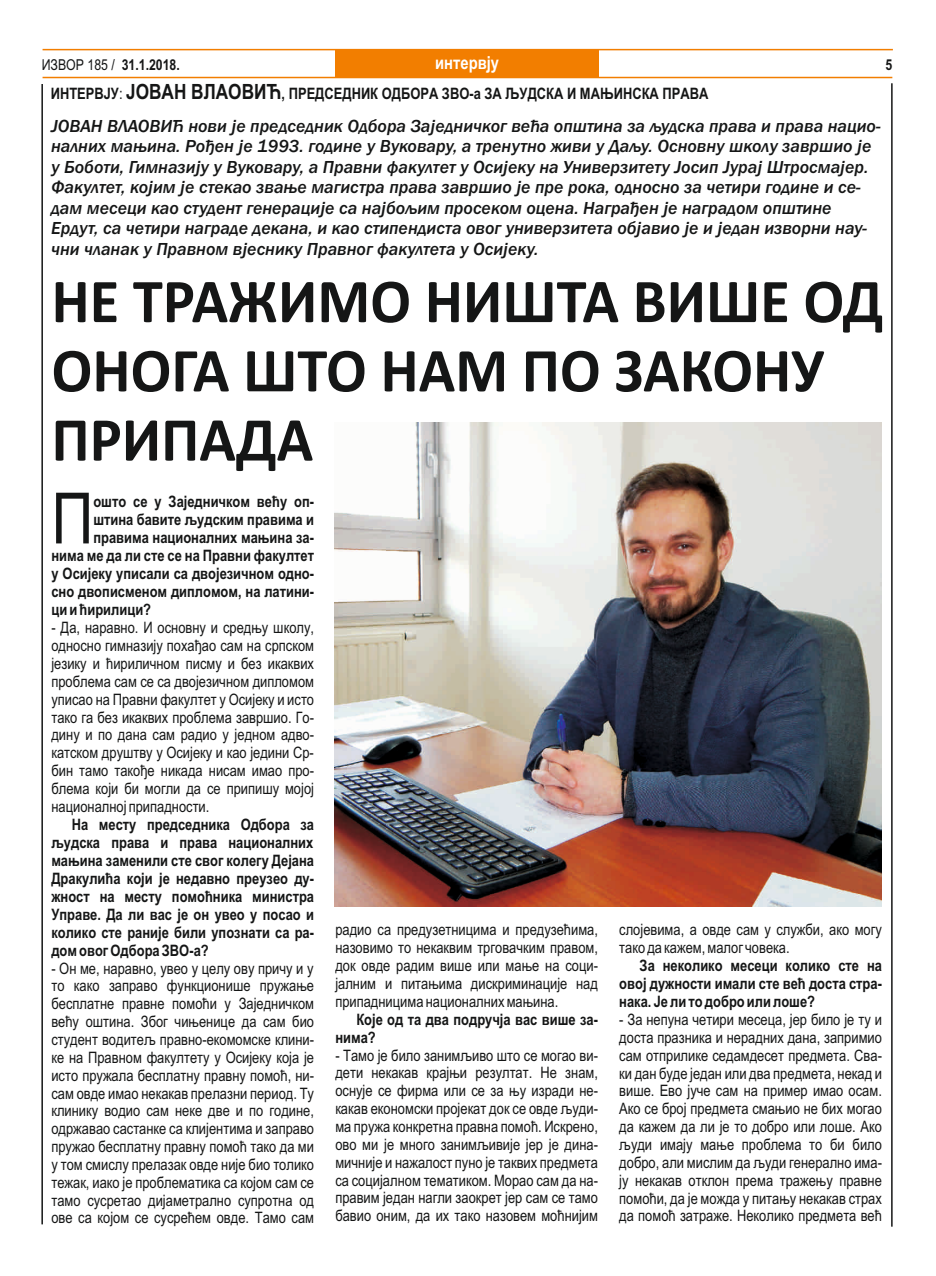
<style>
.page{position:relative;width:936px;height:1276px;background:#fff}
.page>*{position:absolute;margin:0;border:0;box-sizing:border-box;transform-origin:0 0}
.t1{font:70.8px "Arial Narrow";color:#151616}
.t2{font:700 63px/69.2px "Calibri";color:#151616;scale:.96 1}
.t3{font:italic 500 18px/20.4px "Franklin Gothic";color:#151616}
.t4{font:700 18px "Arial Narrow";color:#fff}
.t5{font:15.75px/17.9px "Arial Narrow";color:#151616;text-align:justify}
.t6{font:700 15.75px/18px "Arial Narrow";color:#151616;text-align:justify}
.t7{font:700 15px "Arial Narrow";color:#151616}
.s1{font-weight:400}
.s2{font-size:21px}
</style>
<div class="page">
<hr style="left:43px;top:49px;width:849px;height:1px;background:#f27e00">
<hr style="left:43px;top:77px;width:849px;height:1px;background:#f27e00">
<hr style="left:41px;top:84px;width:2px;height:1140px;background:#151616">
<hr style="left:891px;top:83px;width:1px;height:1143px;background:#151616">
<div style="left:335px;top:50px;width:263px;height:28px;background:#f27e00"></div>
<img style="left:335px;top:422px;width:546px;height:484px">
<p class="t7" style="left:42px;top:59px;width:140px"><span class="s1">ИЗВОР 185 /</span> 31.1.2018.</p>
<p class="t4" style="left:435px;top:56px;width:65px">интервју</p>
<p class="t7" style="left:885px;top:59px;width:8px">5</p>
<p class="t6" style="left:51px;top:86px;width:659px">ИНТЕРВЈУ<span class="s1">:</span> <span class="s2">ЈОВАН ВЛАОВИЋ</span>, ПРЕДСЕДНИК ОДБОРА ЗВО-а ЗА ЉУДСКА И МАЊИНСКА ПРАВА</p>
<p class="t3" style="left:51px;top:117px;width:831px">ЈОВАН ВЛАОВИЋ нови је председник Одбора Заједничког већа општина за људска права и права нацио&shy;налних мањина. Рођен је 1993. године у Вуковару, а тренутно живи у Даљу. Основну школу завршио је у Боботи, Гимназију у Вуковару, а Правни факултет у Осијеку на Универзитету Јосип Јурај Штросмајер.<br>Факултет, којим је стекао звање магистра права завршио је пре рока, односно за четири године и се&shy;дам месеци као студент генерације са најбољим просеком оцена. Награђен је наградом општине Ердут, са четири награде декана, и као стипендиста овог универзитета објавио је и један изворни нау&shy;чни чланак у Правном вјеснику Правног факултета у Осијеку.</p>
<h2 class="t2" style="left:52px;top:272px;width:867px">НЕ ТРАЖИМО НИШТА ВИШЕ ОД<br>ОНОГА ШТО НАМ ПО ЗАКОНУ<br>ПРИПАДА</h2>
<h1 class="t1" style="left:51px;top:492px;width:43px">П</h1>
<p class="t6" style="left:93px;top:494px;width:222px">ошто се у Заједничком већу оп-</p>
<p class="t6" style="left:93px;top:512px;width:222px">штина бавите људским правима и</p>
<p class="t6" style="left:93px;top:530px;width:222px">правима националних мањина за-</p>
<p class="t6" style="left:51px;top:548px;width:264px">нима ме да ли сте се на Правни факултет</p>
<p class="t6" style="left:51px;top:566px;width:264px">у Осијеку уписали са двојезичном одно-</p>
<p class="t6" style="left:51px;top:584px;width:264px">сно двописменом дипломом, на латини-</p>
<p class="t6" style="left:51px;top:602px;width:101px">ци и ћирилици?</p>
<p class="t5" style="left:51px;top:620px;width:264px">- Да, наравно. И основну и средњу школу, односно гимназију похађао сам на српском језику и ћириличном писму и без икаквих проблема сам се са двојезичном дипломом уписао на Правни факултет у Осијеку и исто тако га без икаквих проблема завршио. Го&shy;дину и по дана сам радио у једном адво&shy;катском друштву у Осијеку и као једини Ср&shy;бин тамо такође никада нисам имао про&shy;блема који би могли да се припишу мојој националној припадности.</p>
<p class="t6" style="left:51px;top:816px;width:264px;text-indent:20px">На месту председника Одбора за људска права и права националних мањина заменили сте свог колегу Дејана Дракулића који је недавно преузео ду&shy;жност на месту помоћника министра Управе. Да ли вас је он увео у посао и колико сте раније били упознати са ра&shy;дом овог Одбора ЗВО-а?</p>
<p class="t5" style="left:51px;top:960px;width:264px">- Он ме, наравно, увео у целу ову причу и у то како заправо функционише пружање бесплатне правне помоћи у Заједничком већу оштина. Због чињенице да сам био студент водитељ правно-екомомске клини&shy;ке на Правном факултету у Осијеку која је исто пружала бесплатну правну помоћ, ни&shy;сам овде имао некакав прелазни период. Ту клинику водио сам неке две и по године, одржавао састанке са клијентима и заправо пружао бесплатну правну помоћ тако да ми у том смислу прелазак овде није био толико тежак, иако је проблематика са којом сам се тамо сусретао дијаметрално супротна од ове са којом се сусрећем овде. Тамо сам</p>
<p class="t5" style="left:335px;top:922px;width:264px">радио са предузетницима и предузећима, назовимо то некаквим трговачким правом, док овде радим више или мање на соци&shy;јалним и питањима дискриминације над припадницима националних мањина.</p>
<p class="t6" style="left:335px;top:1011px;width:264px;text-indent:21px">Које од та два подручја вас више за&shy;нима?</p>
<p class="t5" style="left:335px;top:1047px;width:264px">- Тамо је било занимљиво што се могао ви&shy;дети некакав крајњи резултат. Не знам, оснује се фирма или се за њу изради не&shy;какав економски пројекат док се овде људи&shy;ма пружа конкретна правна помоћ. Искрено, ово ми је много занимљивије јер је дина&shy;мичније и нажалост пуно је таквих предмета са социјалном тематиком. Морао сам да на&shy;правим један нагли заокрет јер сам се тамо бавио оним, да их тако назовем моћнијим</p>
<p class="t5" style="left:619px;top:922px;width:264px">слојевима, а овде сам у служби, ако могу тако да кажем, малог човека.</p>
<p class="t6" style="left:619px;top:958px;width:264px;text-indent:20px">За неколико месеци колико сте на овој дужности имали сте већ доста стра&shy;нака. Је ли то добро или лоше?</p>
<p class="t5" style="left:619px;top:1012px;width:264px">- За непуна четири месеца, јер било је ту и доста празника и нерадних дана, запримио сам отприлике седамдесет предмета. Сва&shy;ки дан буде један или два предмета, некад и више. Ево јуче сам на пример имао осам.<br>Ако се број предмета смањио не бих могао да кажем да ли је то добро или лоше. Ако људи имају мање проблема то би било добро, али мислим да људи генерално има&shy;ју некакав отклон према тражењу правне помоћи, да је можда у питању некакав страх да помоћ затраже. Неколико предмета већ</p>
</div>
